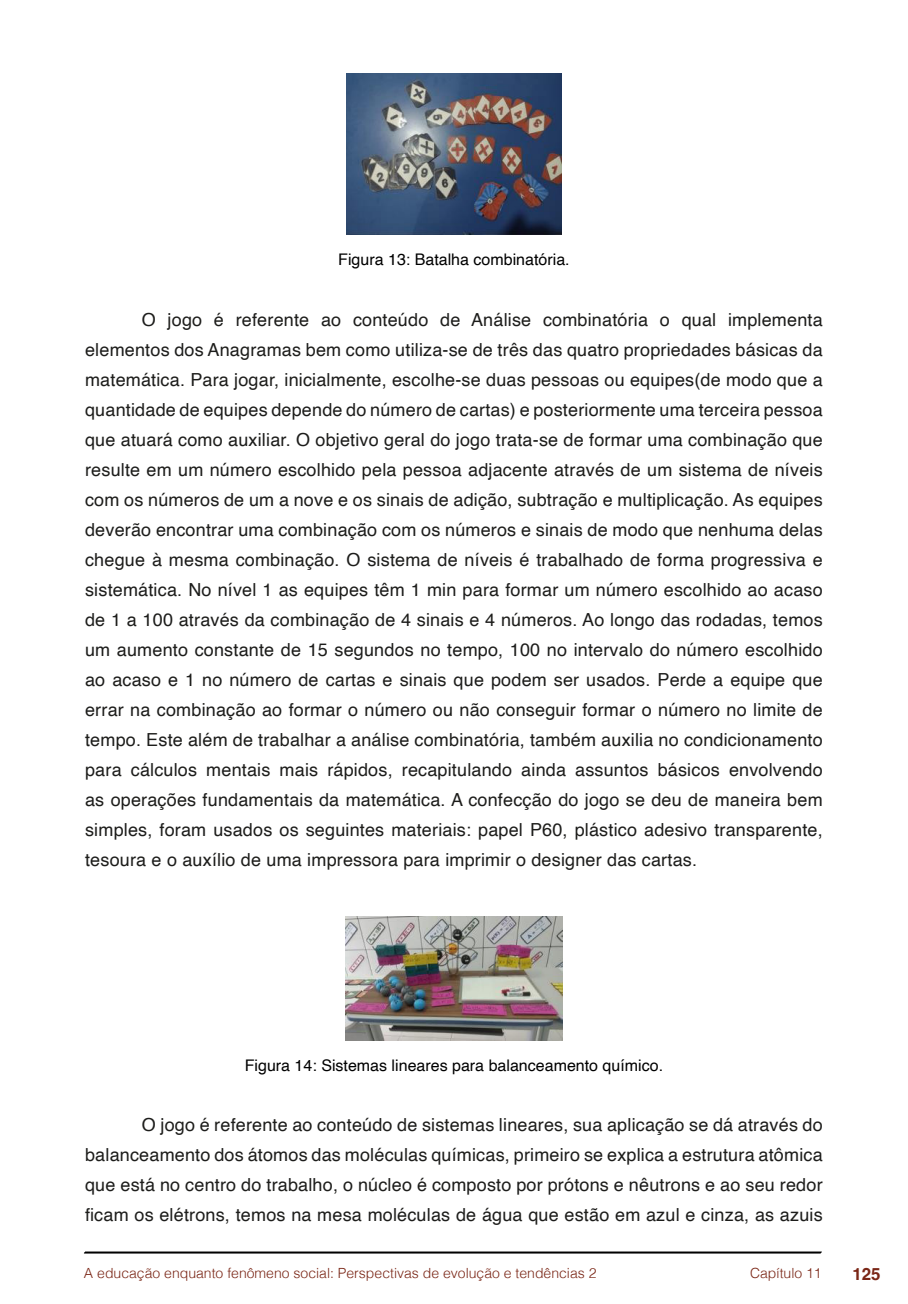
<style>
.page{position:relative;width:908px;height:1304px;background:#fff}
.page>*{position:absolute;margin:0;border:0;box-sizing:border-box;transform-origin:0 0}
.t1{font:18px/30px "Helvetica";letter-spacing:.01em;color:#1d1d1b;text-align:justify}
.t2{font:700 16.8px "Helvetica";color:#7a2616}
.t3{font:16px "Helvetica";color:#000}
.t4{font:300 14px "Helvetica";color:#7a2616}
</style>
<div class="page">
<svg style="left:84px;top:1251px;width:737px;height:3px;background:#515151"></svg>
<img style="left:346px;top:74px;width:215px;height:161px">
<img style="left:345px;top:916px;width:217px;height:124px">
<p class="t3" style="left:338px;top:247px;width:233px">Figura 13: Batalha combinatória.</p>
<p class="t1" style="left:85px;top:305px;width:738px;text-indent:57px">O jogo é referente ao conteúdo de Análise combinatória o qual implementa elementos dos Anagramas bem como utiliza-se de três das quatro propriedades básicas da matemática. Para jogar, inicialmente, escolhe-se duas pessoas ou equipes(de modo que a quantidade de equipes depende do número de cartas) e posteriormente uma terceira pessoa que atuará como auxiliar. O objetivo geral do jogo trata-se de formar uma combinação que resulte em um número escolhido pela pessoa adjacente através de um sistema de níveis com os números de um a nove e os sinais de adição, subtração e multiplicação. As equipes deverão encontrar uma combinação com os números e sinais de modo que nenhuma delas chegue à mesma combinação. O sistema de níveis é trabalhado de forma progressiva e sistemática. No nível 1 as equipes têm 1 min para formar um número escolhido ao acaso de 1 a 100 através da combinação de 4 sinais e 4 números. Ao longo das rodadas, temos um aumento constante de 15 segundos no tempo, 100 no intervalo do número escolhido ao acaso e 1 no número de cartas e sinais que podem ser usados. Perde a equipe que errar na combinação ao formar o número ou não conseguir formar o número no limite de tempo. Este além de trabalhar a análise combinatória, também auxilia no condicionamento para cálculos mentais mais rápidos, recapitulando ainda assuntos básicos envolvendo as operações fundamentais da matemática. A confecção do jogo se deu de maneira bem simples, foram usados os seguintes materiais: papel P60, plástico adesivo transparente, tesoura e o auxílio de uma impressora para imprimir o designer das cartas.</p>
<p class="t3" style="left:245px;top:1053px;width:419px">Figura 14: Sistemas lineares para balanceamento químico.</p>
<p class="t1" style="left:85px;top:1110px;width:738px;text-indent:57px">O jogo é referente ao conteúdo de sistemas lineares, sua aplicação se dá através do balanceamento dos átomos das moléculas químicas, primeiro se explica a estrutura atômica que está no centro do trabalho, o núcleo é composto por prótons e nêutrons e ao seu redor ficam os elétrons, temos na mesa moléculas de água que estão em azul e cinza, as azuis</p>
<p class="t4" style="left:84px;top:1261px;width:514px">A educação enquanto fenômeno social: Perspectivas de evolução e tendências 2</p>
<p class="t4" style="left:749px;top:1261px;width:73px">Capítulo 11</p>
<p class="t2" style="left:851px;top:1264px;width:30px">125</p>
</div>
